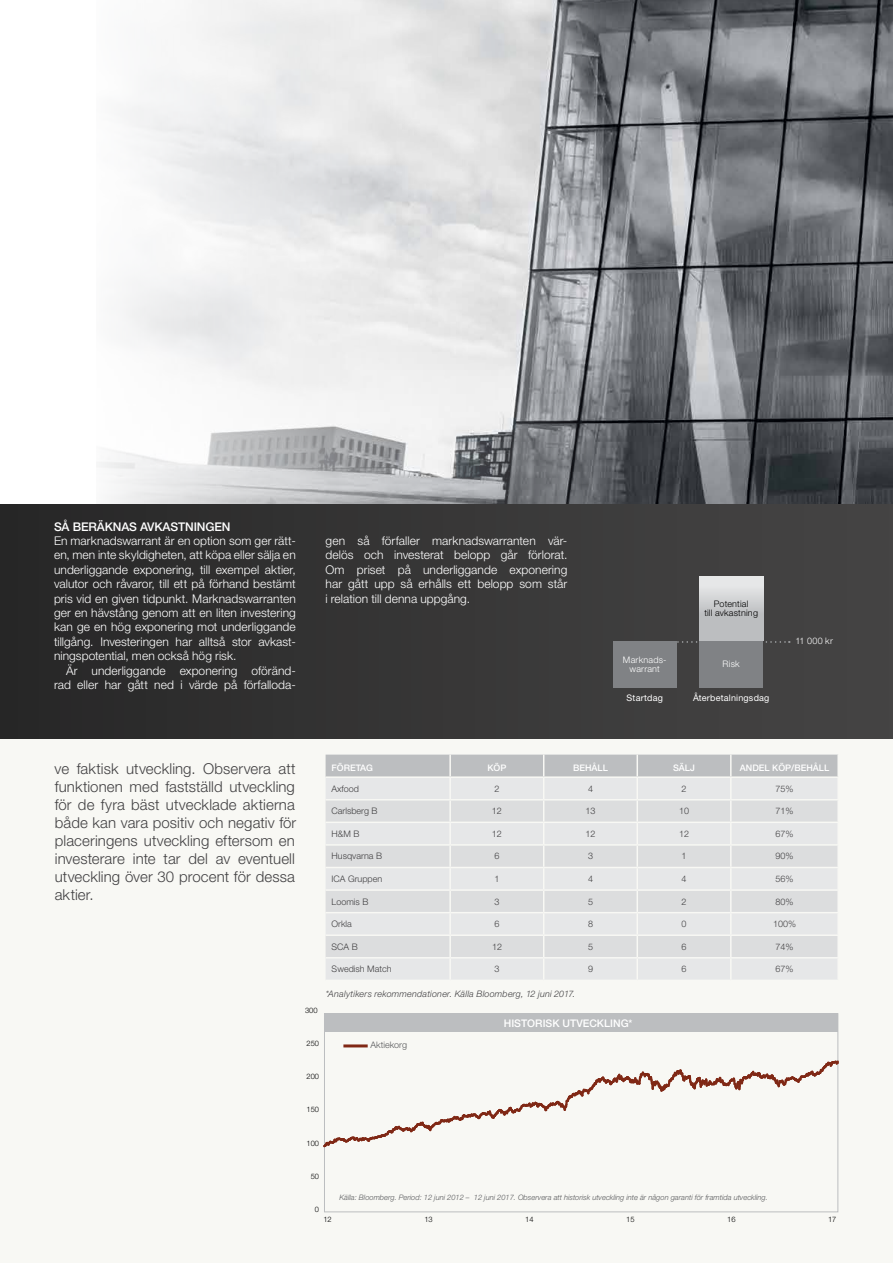
<style>
.page{position:relative;width:893px;height:1263px;background:#fff}
.page>*{position:absolute;margin:0;border:0;box-sizing:border-box;transform-origin:0 0}
.t1{font:300 15px/18px "Helvetica Neue LT Std";letter-spacing:.01em;color:#414042;text-align:justify}
.t2{font:300 12px/14.4px "Helvetica Neue LT Std";letter-spacing:.005em;color:#fff;text-align:justify}
.t3{font:500 12px "Helvetica Neue LT Std";letter-spacing:-.01em;color:#fff}
.t4{font:500 10.5px "Helvetica Neue LT Std";color:#fff}
.t5{font:300 9px "Helvetica Neue LT Std";color:#414042}
.t6{font:italic 300 9px "Helvetica Neue LT Std";letter-spacing:.02em;color:#414042}
.t7{font:500 9px "Helvetica Neue LT Std";color:#fff}
.t8{font:300 9px/9px "Helvetica Neue LT Std";letter-spacing:.025em;color:#fff;text-align:center}
.t9{font:9px "Helvetica Neue LT Std";letter-spacing:.02em;color:#fff}
.t10{font:300 9px/9px "Helvetica Neue LT Std";letter-spacing:.02em;color:#000;text-align:center}
.t11{font:300 9px "Helvetica Neue LT Std";color:#58595b}
.t12{font:italic 300 7.5px "Helvetica Neue LT Std";color:#58595b}
.t13{font:300 7.5px "Helvetica Neue LT Std";color:#000}
</style>
<div class="page">
<img style="left:99px;top:0;width:794px;height:504px">
<div style="left:0;top:730px;width:893px;height:533px;background:#f8f8f4"></div>
<div style="left:0;top:504px;width:893px;height:234px;background:linear-gradient(to right,#272727,#474646)"></div>
<svg style="left:677px;top:641px;width:113px;height:2px"></svg>
<div style="left:613px;top:641px;width:64px;height:46px;background:#808285"></div>
<div style="left:699px;top:577px;width:64px;height:64px;background:linear-gradient(to bottom,#e6e7e8,#b1b3b6)"></div>
<div style="left:699px;top:641px;width:64px;height:46px;background:#808285"></div>
<div style="left:324px;top:1014px;width:514px;height:18px;background:#bcbec0"></div>
<hr style="left:345px;top:1044px;width:21px;height:3px;background:#802815">
<svg style="left:323px;top:1061px;width:516px;height:86px"></svg>
<svg style="left:326px;top:755px;width:512px;height:225px;background:#dfe0e1"></svg>
<hr style="left:637px;top:957px;width:94px;height:1px;background:#f8f8f4">
<hr style="left:636px;top:958px;width:2px;height:22px;background:#f8f8f4">
<hr style="left:731px;top:957px;width:108px;height:1px;background:#f8f8f4">
<hr style="left:730px;top:958px;width:2px;height:22px;background:#f8f8f4">
<hr style="left:837px;top:958px;width:2px;height:22px;background:#f8f8f4">
<p class="t3" style="left:54px;top:519px;width:178px">SÅ BERÄKNAS AVKASTNINGEN</p>
<p class="t2" style="left:54px;top:533px;width:243px">En marknadswarrant är en option som ger rätt&shy;en, men inte skyldigheten, att köpa eller sälja en underliggande exponering, till exempel aktier, valutor och råvaror, till ett på förhand bestämt pris vid en given tidpunkt. Marknadswarranten ger en hävstång genom att en liten investering kan ge en hög exponering mot underliggande tillgång. Investeringen har alltså stor avkast&shy;ningspotential, men också hög risk.</p>
<p class="t2" style="left:54px;top:663px;width:243px;text-align:right">Är underliggande exponering oföränd&shy;rad eller har gått ned i värde på förfalloda-</p>
<p class="t2" style="left:326px;top:533px;width:243px">gen så förfaller marknadswarranten vär&shy;delös och investerat belopp går förlorat.<br>Om priset på underliggande exponering har gått upp så erhålls ett belopp som står i relation till denna uppgång.</p>
<p class="t10" style="left:704px;top:599px;width:55px">Potential<br>till avkastning</p>
<p class="t8" style="left:623px;top:655px;width:45px">Marknads&shy;warrant</p>
<p class="t9" style="left:627px;top:692px;width:38px">Startdag</p>
<p class="t9" style="left:693px;top:692px;width:78px">Återbetalningsdag</p>
<p class="t8" style="left:723px;top:659px;width:19px">Risk</p>
<p class="t8" style="left:795px;top:636px;width:39px">11 000 kr</p>
<p class="t1" style="left:55px;top:759px;width:243px">ve faktisk utveckling. Observera att funktionen med fastställd utveckling för de fyra bäst utvecklade aktierna både kan vara positiv och negativ för placeringens utveckling eftersom en investerare inte tar del av eventuell utveckling över 30 procent för dessa aktier.</p>
<p class="t13" style="left:305px;top:1006px;width:14px">300</p>
<p class="t7" style="left:332px;top:763px;width:43px">FÖRETAG</p>
<p class="t7" style="left:487px;top:763px;width:21px">KÖP</p>
<p class="t7" style="left:573px;top:763px;width:36px">BEHÅLL</p>
<p class="t7" style="left:673px;top:763px;width:23px">SÄLJ</p>
<p class="t7" style="left:740px;top:763px;width:91px">ANDEL KÖP/BEHÅLL</p>
<p class="t5" style="left:332px;top:783px;width:29px">Axfood</p>
<p class="t5" style="left:494px;top:783px;width:7px">2</p>
<p class="t5" style="left:588px;top:783px;width:7px">4</p>
<p class="t5" style="left:682px;top:783px;width:7px">2</p>
<p class="t5" style="left:775px;top:783px;width:20px">75%</p>
<p class="t5" style="left:332px;top:805px;width:48px">Carlsberg B</p>
<p class="t5" style="left:492px;top:805px;width:12px">12</p>
<p class="t5" style="left:585px;top:805px;width:12px">13</p>
<p class="t5" style="left:679px;top:805px;width:12px">10</p>
<p class="t5" style="left:775px;top:805px;width:20px">71%</p>
<p class="t5" style="left:332px;top:828px;width:29px">H&amp;M B</p>
<p class="t5" style="left:492px;top:828px;width:12px">12</p>
<p class="t5" style="left:585px;top:828px;width:12px">12</p>
<p class="t5" style="left:679px;top:828px;width:12px">12</p>
<p class="t5" style="left:775px;top:828px;width:20px">67%</p>
<p class="t5" style="left:332px;top:851px;width:52px">Husqvarna B</p>
<p class="t5" style="left:494px;top:851px;width:7px">6</p>
<p class="t5" style="left:588px;top:851px;width:7px">3</p>
<p class="t5" style="left:682px;top:851px;width:7px">1</p>
<p class="t5" style="left:776px;top:851px;width:20px">90%</p>
<p class="t5" style="left:332px;top:873px;width:52px">ICA Gruppen</p>
<p class="t5" style="left:494px;top:873px;width:7px">1</p>
<p class="t5" style="left:588px;top:873px;width:7px">4</p>
<p class="t5" style="left:682px;top:873px;width:7px">4</p>
<p class="t5" style="left:776px;top:873px;width:20px">56%</p>
<p class="t5" style="left:332px;top:896px;width:38px">Loomis B</p>
<p class="t5" style="left:494px;top:896px;width:7px">3</p>
<p class="t5" style="left:588px;top:896px;width:7px">5</p>
<p class="t5" style="left:682px;top:896px;width:7px">2</p>
<p class="t5" style="left:776px;top:896px;width:20px">80%</p>
<p class="t5" style="left:332px;top:918px;width:22px">Orkla</p>
<p class="t5" style="left:494px;top:918px;width:7px">6</p>
<p class="t5" style="left:588px;top:918px;width:7px">8</p>
<p class="t5" style="left:682px;top:918px;width:7px">0</p>
<p class="t5" style="left:773px;top:918px;width:25px">100%</p>
<p class="t5" style="left:332px;top:941px;width:28px">SCA B</p>
<p class="t5" style="left:492px;top:941px;width:12px">12</p>
<p class="t5" style="left:588px;top:941px;width:7px">5</p>
<p class="t5" style="left:682px;top:941px;width:7px">6</p>
<p class="t5" style="left:776px;top:941px;width:20px">74%</p>
<p class="t5" style="left:332px;top:963px;width:61px">Swedish Match</p>
<p class="t5" style="left:494px;top:963px;width:7px">3</p>
<p class="t5" style="left:588px;top:963px;width:7px">9</p>
<p class="t5" style="left:682px;top:963px;width:7px">6</p>
<p class="t5" style="left:776px;top:963px;width:20px">67%</p>
<p class="t6" style="left:326px;top:988px;width:251px">*Analytikers rekommendationer. Källa Bloomberg, 12 juni 2017.</p>
<p class="t4" style="left:504px;top:1017px;width:130px">HISTORISK UTVECKLING*</p>
<p class="t13" style="left:306px;top:1039px;width:14px">250</p>
<p class="t11" style="left:371px;top:1039px;width:38px">Aktiekorg</p>
<p class="t13" style="left:306px;top:1072px;width:14px">200</p>
<p class="t13" style="left:306px;top:1105px;width:14px">150</p>
<p class="t13" style="left:306px;top:1138px;width:14px">100</p>
<p class="t13" style="left:311px;top:1171px;width:10px">50</p>
<p class="t13" style="left:315px;top:1204px;width:6px">0</p>
<p class="t12" style="left:339px;top:1193px;width:430px">Källa: Bloomberg. Period: 12 juni 2012 – 12 juni 2017. Observera att historisk utveckling inte är någon garanti för framtida utveckling.</p>
<p class="t13" style="left:323px;top:1215px;width:10px">12</p>
<p class="t13" style="left:424px;top:1215px;width:10px">13</p>
<p class="t13" style="left:525px;top:1215px;width:10px">14</p>
<p class="t13" style="left:626px;top:1215px;width:10px">15</p>
<p class="t13" style="left:727px;top:1215px;width:10px">16</p>
<p class="t13" style="left:828px;top:1215px;width:10px">17</p>
</div>
